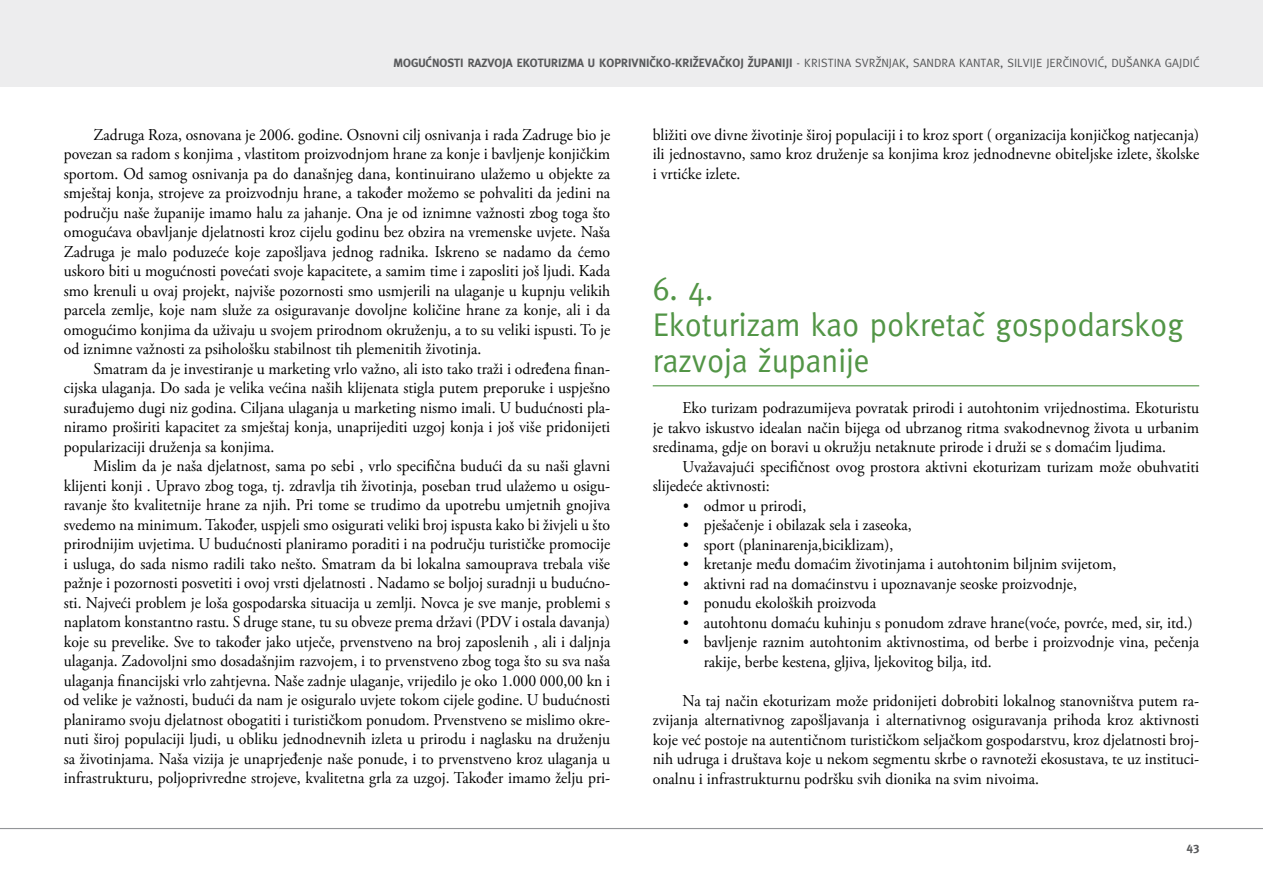
<style>
.page{position:relative;width:1263px;height:893px;background:#fff}
.page>*{position:absolute;margin:0;border:0;box-sizing:border-box;transform-origin:0 0}
.t1{font:33px/36.3px "Meta Skin 29";color:#529546;scale:.95 1}
.t2{font:16.5px/19.5px "Adobe Garamond Pro";color:#000;text-align:justify;scale:.95 1}
.t3{font:12px "Meta Skin 29";color:#58595b}
.t4{font:700 12px "Meta Skin 29";color:#58595b}
</style>
<div class="page">
<div style="left:0;top:0;width:1263px;height:86px;background:#ededee"></div>
<hr style="left:0;top:828px;width:1263px;height:1px;background:#939598">
<hr style="left:653px;top:385px;width:546px;height:1px;background:#529546">
<p class="t4" style="left:393px;top:56px;width:235px">MOGUĆNOSTI RAZVOJA EKOTURIZMA U KOPRIVNI</p>
<p class="t4" style="left:649px;top:56px;width:83px">ČKO-KRIŽEVAČKOJ</p>
<p class="t4" style="left:748px;top:56px;width:26px">ŽUPANIJI</p>
<p class="t3" style="left:796px;top:56px;width:404px">- Kristina Svržnjak, Sandra Kantar, Silvije Jerčinović, Dušanka Gajdić</p>
<p class="t2" style="left:64px;top:125px;width:577px;text-indent:30px">Zadruga Roza, osnovana je 2006. godine. Osnovni cilj osnivanja i rada Zadruge bio je povezan sa radom s konjima , vlastitom proizvodnjom hrane za konje i bavljenje konjičkim sportom. Od samog osnivanja pa do današnjeg dana, kontinuirano ulažemo u objekte za smještaj konja, strojeve za proizvodnju hrane, a također možemo se pohvaliti da jedini na području naše županije imamo halu za jahanje. Ona je od iznimne važnosti zbog toga što omogućava obavljanje djelatnosti kroz cijelu godinu bez obzira na vremenske uvjete. Naša Zadruga je malo poduzeće koje zapošljava jednog radnika. Iskreno se nadamo da ćemo uskoro biti u mogućnosti povećati svoje kapacitete, a samim time i zaposliti još ljudi. Kada smo krenuli u ovaj projekt, najviše pozornosti smo usmjerili na ulaganje u kupnju velikih parcela zemlje, koje nam služe za osiguravanje dovoljne količine hrane za konje, ali i da omogućimo konjima da uživaju u svojem prirodnom okruženju, a to su veliki ispusti. To je od iznimne važnosti za psihološku stabilnost tih plemenitih životinja.</p>
<p class="t2" style="left:64px;top:359px;width:577px;text-indent:30px">Smatram da je investiranje u marketing vrlo važno, ali isto tako traži i određena finan&shy;cijska ulaganja. Do sada je velika većina naših klijenata stigla putem preporuke i uspješno surađujemo dugi niz godina. Ciljana ulaganja u marketing nismo imali. U budućnosti pla&shy;niramo proširiti kapacitet za smještaj konja, unaprijediti uzgoj konja i još više pridonijeti popularizaciji druženja sa konjima.</p>
<p class="t2" style="left:64px;top:457px;width:577px;text-indent:30px">Mislim da je naša djelatnost, sama po sebi , vrlo specifična budući da su naši glavni klijenti konji . Upravo zbog toga, tj. zdravlja tih životinja, poseban trud ulažemo u osigu&shy;ravanje što kvalitetnije hrane za njih. Pri tome se trudimo da upotrebu umjetnih gnojiva svedemo na minimum. Također, uspjeli smo osigurati veliki broj ispusta kako bi živjeli u što prirodnijim uvjetima. U budućnosti planiramo poraditi i na području turističke promocije i usluga, do sada nismo radili tako nešto. Smatram da bi lokalna samouprava trebala više pažnje i pozornosti posvetiti i ovoj vrsti djelatnosti . Nadamo se boljoj suradnji u budućno&shy;sti. Najveći problem je loša gospodarska situacija u zemlji. Novca je sve manje, problemi s naplatom konstantno rastu. S druge stane, tu su obveze prema državi (PDV i ostala davanja) koje su prevelike. Sve to također jako utječe, prvenstveno na broj zaposlenih , ali i daljnja ulaganja. Zadovoljni smo dosadašnjim razvojem, i to prvenstveno zbog toga što su sva naša ulaganja financijski vrlo zahtjevna. Naše zadnje ulaganje, vrijedilo je oko 1.000 000,00 kn i od velike je važnosti, budući da nam je osiguralo uvjete tokom cijele godine. U budućnosti planiramo svoju djelatnost obogatiti i turističkom ponudom. Prvenstveno se mislimo okre&shy;nuti široj populaciji ljudi, u obliku jednodnevnih izleta u prirodu i naglasku na druženju sa životinjama. Naša vizija je unaprjeđenje naše ponude, i to prvenstveno kroz ulaganja u infrastrukturu, poljoprivredne strojeve, kvalitetna grla za uzgoj. Također imamo želju pri-</p>
<p class="t2" style="left:653px;top:125px;width:577px">bližiti ove divne životinje široj populaciji i to kroz sport ( organizacija konjičkog natjecanja) ili jednostavno, samo kroz druženje sa konjima kroz jednodnevne obiteljske izlete, školske i vrtićke izlete.</p>
<h1 class="t1" style="left:653px;top:270px;width:560px">6. 4.<br>Ekoturizam kao pokretač gospodarskog razvoja županije</h1>
<p class="t2" style="left:653px;top:399px;width:577px;text-indent:30px">Eko turizam podrazumijeva povratak prirodi i autohtonim vrijednostima. Ekoturistu je takvo iskustvo idealan način bijega od ubrzanog ritma svakodnevnog života u urbanim sredinama, gdje on boravi u okružju netaknute prirode i druži se s domaćim ljudima.</p>
<p class="t2" style="left:682px;top:457px;width:545px">Uvažavajući specifičnost ovog prostora aktivni ekoturizam turizam može obuhvatiti</p>
<p class="t2" style="left:653px;top:477px;width:125px">slijedeće aktivnosti:</p>
<p class="t2" style="left:682px;top:496px;width:132px">ʶ odmor u prirodi,</p>
<p class="t2" style="left:682px;top:516px;width:243px">ʶ pješačenje i obilazak sela i zaseoka,</p>
<p class="t2" style="left:682px;top:535px;width:223px">ʶ sport (planinarenja,biciklizam),</p>
<p class="t2" style="left:682px;top:555px;width:458px">ʶ kretanje među domaćim životinjama i autohtonim biljnim svijetom,</p>
<p class="t2" style="left:682px;top:574px;width:417px">ʶ aktivni rad na domaćinstvu i upoznavanje seoske proizvodnje,</p>
<p class="t2" style="left:682px;top:594px;width:205px">ʶ ponudu ekoloških proizvoda</p>
<p class="t2" style="left:682px;top:613px;width:539px">ʶ autohtonu domaću kuhinju s ponudom zdrave hrane(voće, povrće, med, sir, itd.)</p>
<p class="t2" style="left:682px;top:633px;width:545px">ʶ bavljenje raznim autohtonim aktivnostima, od berbe i proizvodnje vina, pečenja</p>
<p class="t2" style="left:704px;top:652px;width:305px">rakije, berbe kestena, gljiva, ljekovitog bilja, itd.</p>
<p class="t2" style="left:653px;top:691px;width:577px;text-indent:30px">Na taj način ekoturizam može pridonijeti dobrobiti lokalnog stanovništva putem ra&shy;zvijanja alternativnog zapošljavanja i alternativnog osiguravanja prihoda kroz aktivnosti koje već postoje na autentičnom turističkom seljačkom gospodarstvu, kroz djelatnosti broj&shy;nih udruga i društava koje u nekom segmentu skrbe o ravnoteži ekosustava, te uz instituci&shy;onalnu i infrastrukturnu podršku svih dionika na svim nivoima.</p>
<p class="t4" style="left:1186px;top:839px;width:14px">43</p>
</div>
